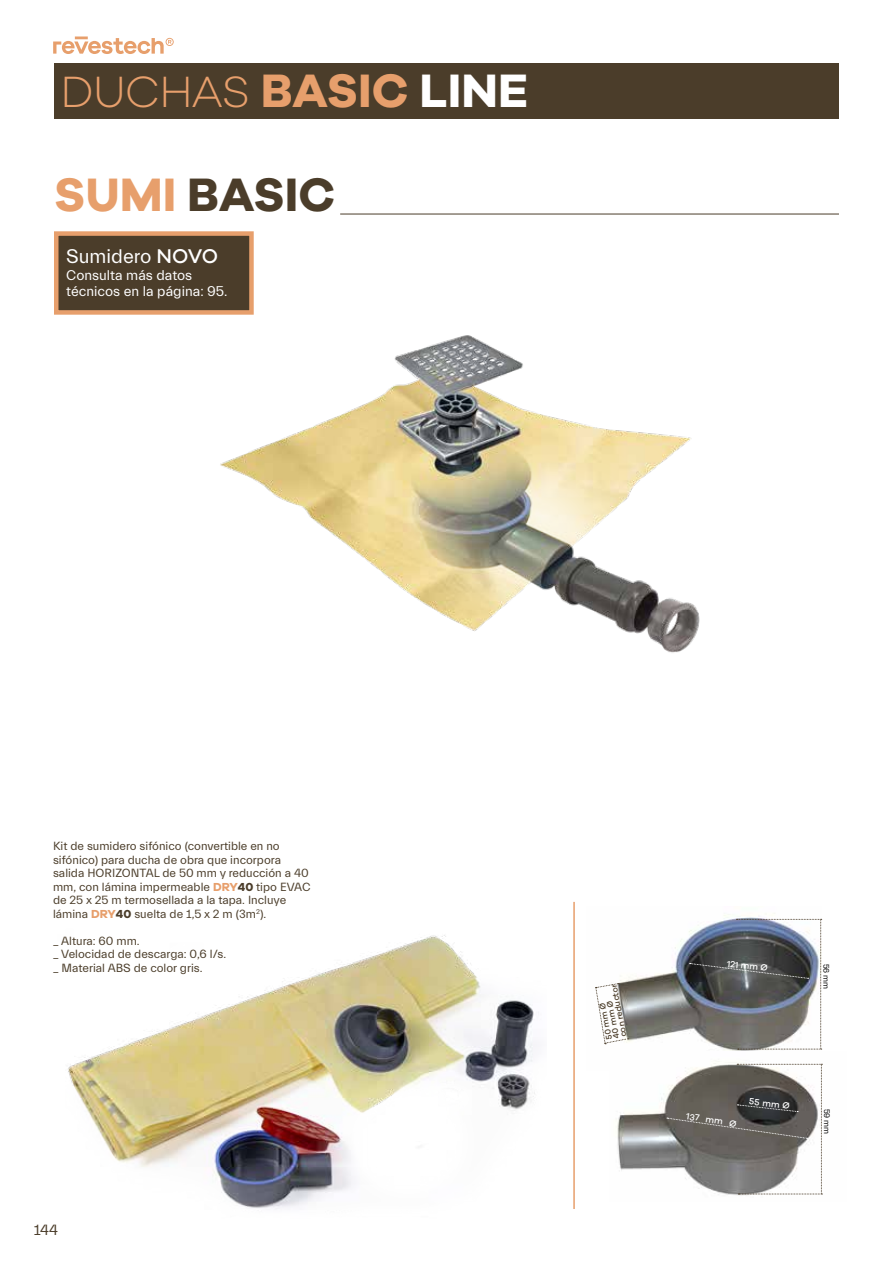
<style>
.page{position:relative;width:893px;height:1263px;background:#fff}
.page>*{position:absolute;margin:0;border:0;box-sizing:border-box;transform-origin:0 0}
.t1{font:700 48.3px "Galano Grotesque";color:#4b3d2a}
.t2{font:300 45.15px "Galano Grotesque";letter-spacing:-.02em;color:#e79f6c}
.t3{font:19.95px "Everett";color:#fff}
.t4{font:15px "Everett";color:#4b3d2a}
.t5{font:14.25px/16.5px "Everett";color:#fff}
.t6{font:12px/13.5px "Everett";color:#4b3d2a}
.t7{font:500 9.15px "Galano Grotesque";color:#fff}
.t8{font:500 8.55px/7.5px "Galano Grotesque";color:#4b3d2a}
.t9{font:8.25px "Everett";color:#000}
.s1{font-weight:700;font-size:48.3px}
.s2{font-weight:700;font-size:48.3px;color:#fff}
.s3{color:#e79f6c}
.s4{font-family:"Galano Grotesque";font-weight:500;font-size:20.55px}
.s5{font-family:"Galano Grotesque";font-weight:700;color:#e79f6c}
.s6{font-family:"Galano Grotesque";font-weight:700}
</style>
<div class="page">
<img style="left:220px;top:335px;width:480px;height:318px">
<hr style="left:340px;top:214px;width:499px;height:1px;background:#4b3d2a">
<img style="left:605px;top:913px;width:216px;height:138px">
<svg style="left:595px;top:983px;width:34px;height:61px"></svg>
<svg style="left:690px;top:919px;width:132px;height:131px;background:#76787c"></svg>
<img style="left:617px;top:1061px;width:206px;height:135px">
<svg style="left:667px;top:1064px;width:155px;height:131px"></svg>
<img style="left:68px;top:935px;width:471px;height:274px">
<hr style="left:573px;top:902px;width:2px;height:307px;background:#e79f6c">
<div style="left:54px;top:63px;width:784px;height:56px;background:#4b3d2a"></div>
<svg style="left:53px;top:37px;width:121px;height:17px"></svg>
<div style="left:54px;top:231px;width:200px;height:84px;background:#4b3d2a;border:4px solid #e79f6c"></div>
<h2 class="t2" style="left:61px;top:65px;width:469px">DUCHAS <span class="s1">BASIC</span> <span class="s2">LINE</span></h2>
<h1 class="t1" style="left:54px;top:165px;width:283px"><span class="s3">SUMI</span> BASIC</h1>
<h3 class="t3" style="left:66px;top:246px;width:153px">Sumidero <span class="s4">NOVO</span></h3>
<p class="t5" style="left:66px;top:267px;width:163px">Consulta más datos técnicos en la página: 95.</p>
<p class="t6" style="left:53px;top:839px;width:259px">Kit de sumidero sifónico (convertible en no sifónico) para ducha de obra que incorpora salida HORIZONTAL de 50 mm y reducción a 40 mm, con lámina impermeable <span class="s5">DRY</span><span class="s6">40</span> tipo EVAC de 25 x 25 m termosellada a la tapa. Incluye lámina <span class="s5">DRY</span><span class="s6">40</span> suelta de 1,5 x 2 m (3m<sup>2</sup>).</p>
<p class="t6" style="left:53px;top:934px;width:175px">_ Altura: 60 mm.<br>_ Velocidad de descarga: 0,6 l/s. _ Material ABS de color gris.</p>
<p class="t4" style="left:34px;top:1222px;width:26px">144</p>
<p class="t8" style="left:605px;top:1040px;width:55px;rotate:-101deg">50 mm Ø<br>40 mm Ø con reductor</p>
<p class="t7" style="left:728px;top:958px;width:42px;rotate:6deg">121 mm Ø</p>
<p class="t9" style="left:831px;top:963px;width:27px;rotate:90deg">56 mm</p>
<p class="t7" style="left:750px;top:1096px;width:42px;rotate:6deg">55 mm Ø</p>
<p class="t7" style="left:687px;top:1110px;width:52px;rotate:9deg">137 mm Ø</p>
<p class="t9" style="left:831px;top:1108px;width:27px;rotate:90deg">59 mm</p>
</div>
